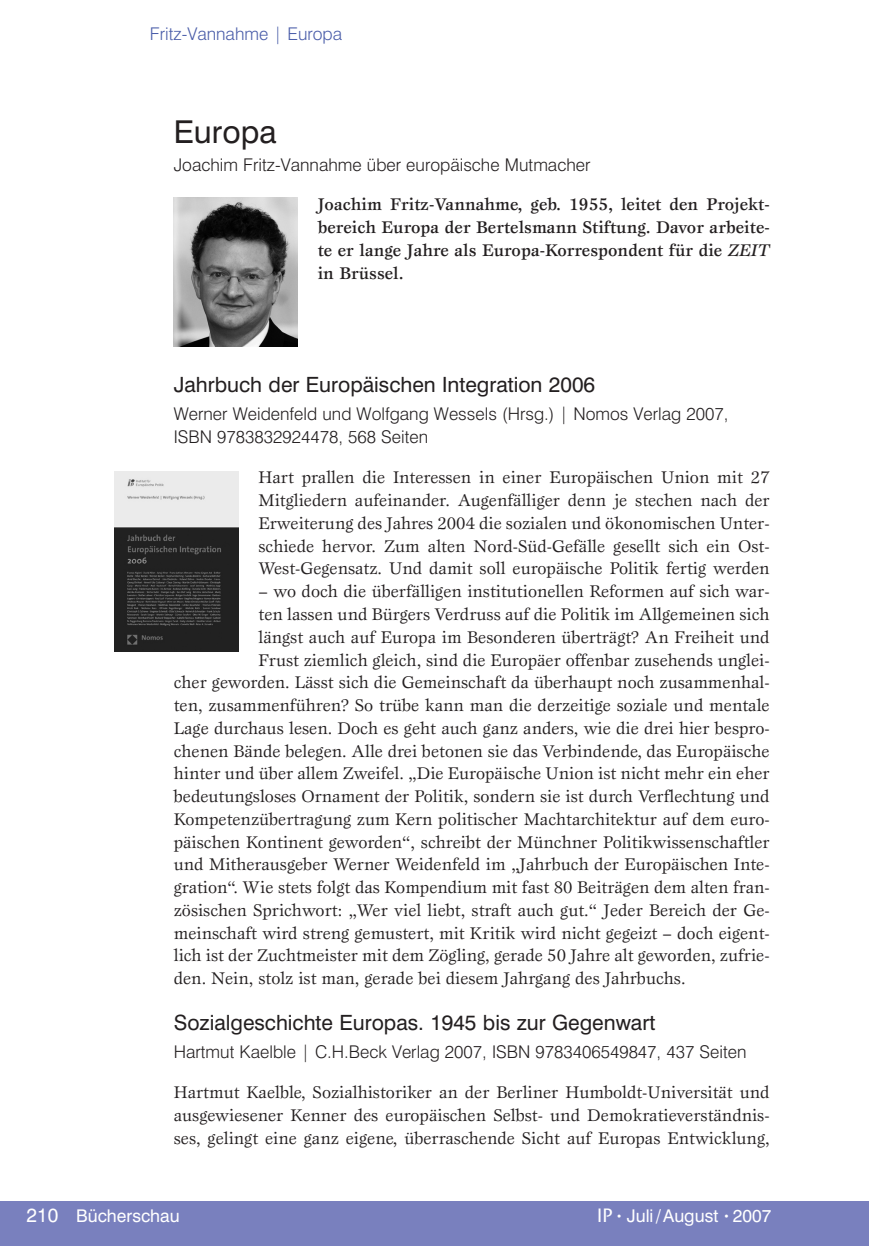
<style>
.page{position:relative;width:869px;height:1246px;background:#fff}
.page>*{position:absolute;margin:0;border:0;box-sizing:border-box;transform-origin:0 0}
.t1{font:31.5px "Swiss 721 BT";color:#231f20}
.t2{font:21px "Swiss 721 BT";color:#231f20}
.t3{font:17.5px/22.8px "Esprit";color:#231f20;text-align:justify}
.t4{font:300 17.5px/22.8px "Swiss 721 BT";color:#231f20}
.t5{font:500 17.5px/22.8px "Esprit";color:#231f20;text-align:justify}
.t6{font:17.5px "Swiss 721 BT";color:#fff}
.t7{font:300 17.5px "Swiss 721 BT";color:#4a5da9}
.s1{font-style:italic}
.s2{font-size:19.25px}
.s3{font-family:"ITC Stone Sans";font-weight:500;font-size:19.25px}
.s4{font-size:10.5px}
</style>
<div class="page">
<img style="left:174px;top:198px;width:124px;height:149px">
<div style="left:0;top:1200px;width:868px;height:45px;background:#7980be"></div>
<img style="left:114px;top:471px;width:124px;height:180px">
<p class="t7" style="left:150px;top:23px;width:194px">Fritz-Vannahme | Europa</p>
<h1 class="t1" style="left:174px;top:113px;width:104px">Europa</h1>
<p class="t4" style="left:174px;top:153px;width:418px">Joachim Fritz-Vannahme über europäische Mutmacher</p>
<p class="t5" style="left:317px;top:193px;width:453px">Joachim Fritz-Vannahme, geb. 1955, leitet den Projekt&shy;bereich Europa der Bertelsmann Stiftung. Davor arbeite&shy;te er lange Jahre als Europa-Korrespondent für die <span class="s1">ZEIT </span>in Brüssel.</p>
<p class="t2" style="left:174px;top:372px;width:422px">Jahrbuch der Europäischen Integration 2006</p>
<p class="t4" style="left:174px;top:402px;width:556px">Werner Weidenfeld und Wolfgang Wessels (Hrsg.) | Nomos Verlag 2007,<br>ISBN 9783832924478, 568 Seiten</p>
<p class="t3" style="left:258px;top:466px;width:512px">Hart prallen die Interessen in einer Europäischen Union mit 27<br>Mitgliedern aufeinander. Augenfälliger denn je stechen nach der Erweiterung des Jahres 2004 die sozialen und ökonomischen Unter&shy;schiede hervor. Zum alten Nord-Süd-Gefälle gesellt sich ein Ost-West-Gegensatz. Und damit soll europäische Politik fertig werden</p>
<p class="t3" style="left:258px;top:579px;width:512px">– wo doch die überfälligen institutionellen Reformen auf sich war-</p>
<p class="t3" style="left:258px;top:602px;width:512px">ten lassen und Bürgers Verdruss auf die Politik im Allgemeinen sich</p>
<p class="t3" style="left:258px;top:625px;width:512px">längst auch auf Europa im Besonderen überträgt? An Freiheit und</p>
<p class="t3" style="left:258px;top:648px;width:512px">Frust ziemlich gleich, sind die Europäer offenbar zusehends unglei-</p>
<p class="t3" style="left:174px;top:670px;width:597px">cher geworden. Lässt sich die Gemeinschaft da überhaupt noch zusammenhal-</p>
<p class="t3" style="left:174px;top:693px;width:597px">ten, zusammenführen? So trübe kann man die derzeitige soziale und mentale</p>
<p class="t3" style="left:174px;top:716px;width:597px">Lage durchaus lesen. Doch es geht auch ganz anders, wie die drei hier bespro-</p>
<p class="t3" style="left:174px;top:739px;width:597px">chenen Bände belegen. Alle drei betonen sie das Verbindende, das Europäische</p>
<p class="t3" style="left:174px;top:761px;width:597px">hinter und über allem Zweifel. „Die Europäische Union ist nicht mehr ein eher</p>
<p class="t3" style="left:174px;top:784px;width:597px">bedeutungsloses Ornament der Politik, sondern sie ist durch Verflechtung und</p>
<p class="t3" style="left:174px;top:807px;width:597px">Kompetenzübertragung zum Kern politischer Machtarchitektur auf dem euro-</p>
<p class="t3" style="left:174px;top:830px;width:597px">päischen Kontinent geworden“, schreibt der Münchner Politikwissenschaftler</p>
<p class="t3" style="left:174px;top:852px;width:597px">und Mitherausgeber Werner Weidenfeld im „Jahrbuch der Europäischen Inte-</p>
<p class="t3" style="left:174px;top:875px;width:597px">gration“. Wie stets folgt das Kompendium mit fast 80 Beiträgen dem alten fran-</p>
<p class="t3" style="left:174px;top:898px;width:597px">zösischen Sprichwort: „Wer viel liebt, straft auch gut.“ Jeder Bereich der Ge-</p>
<p class="t3" style="left:174px;top:921px;width:597px">meinschaft wird streng gemustert, mit Kritik wird nicht gegeizt – doch eigent-</p>
<p class="t3" style="left:174px;top:943px;width:597px">lich ist der Zuchtmeister mit dem Zögling, gerade 50 Jahre alt geworden, zufrie-</p>
<p class="t3" style="left:174px;top:966px;width:513px">den. Nein, stolz ist man, gerade bei diesem Jahrgang des Jahrbuchs.</p>
<p class="t2" style="left:174px;top:1009px;width:482px">Sozialgeschichte Europas. 1945 bis zur Gegenwart</p>
<p class="t4" style="left:174px;top:1039px;width:574px">Hartmut Kaelble | C.H.Beck Verlag 2007, ISBN 9783406549847, 437 Seiten</p>
<p class="t3" style="left:174px;top:1080px;width:597px">Hartmut Kaelble, Sozialhistoriker an der Berliner Humboldt-Universität und ausgewiesener Kenner des europäischen Selbst- und Demokratieverständnis&shy;ses, gelingt eine ganz eigene, überraschende Sicht auf Europas Entwicklung,</p>
<p class="t6" style="left:27px;top:1204px;width:154px"><span class="s2">210</span> Bücherschau</p>
<p class="t6" style="left:597px;top:1204px;width:175px"><span class="s3">IP</span> <span class="s4">•</span> Juli / August <span class="s4">•</span> 2007</p>
</div>
